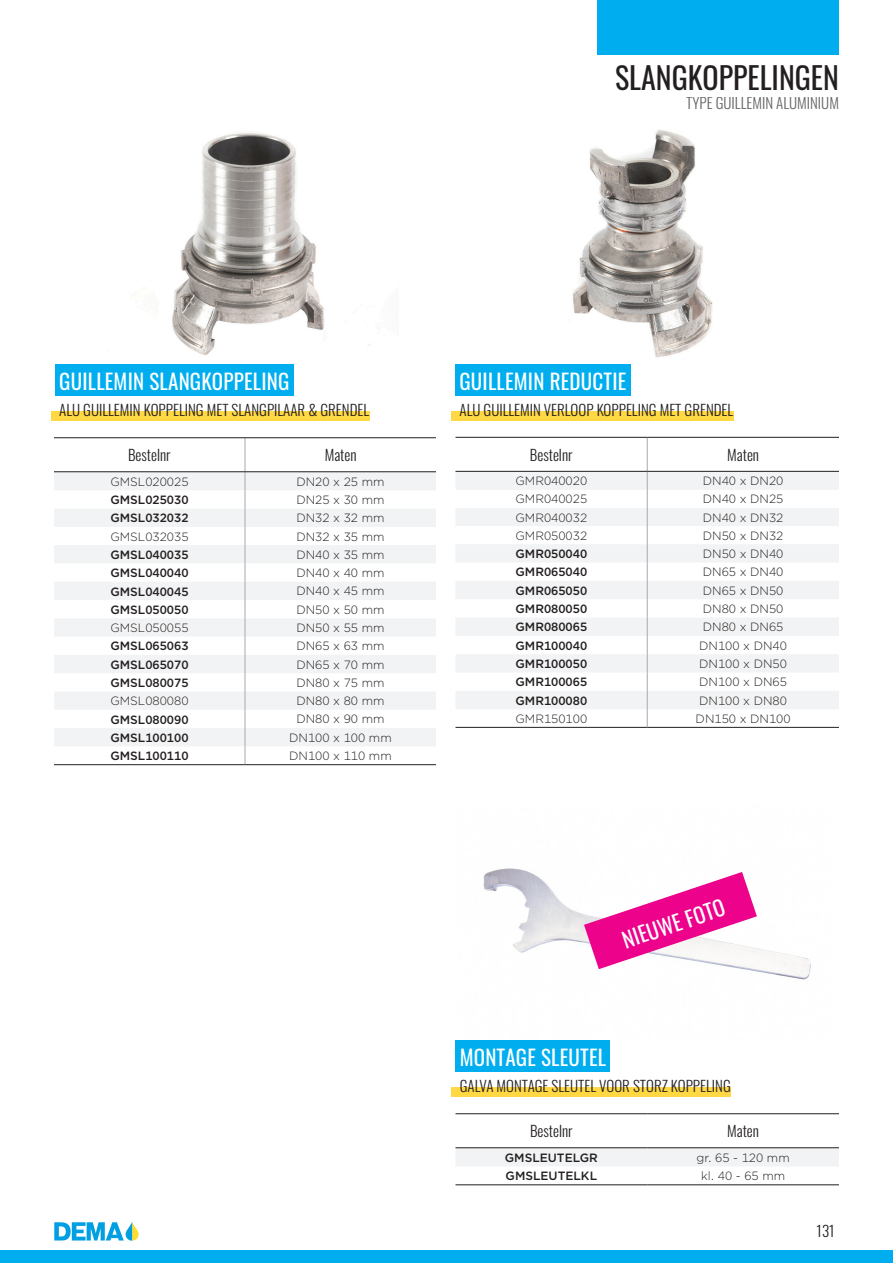
<style>
.page{position:relative;width:893px;height:1263px;background:#fff}
.page>*{position:absolute;margin:0;border:0;box-sizing:border-box;transform-origin:0 0}
.t1{font:30px "Oswald";color:#231f20}
.t2{font:21px "Oswald";letter-spacing:.01em;color:#fff}
.h1_koptekstrij{font:300 15px "Oswald";color:#231f20}
.tabel_rijen{font:300 12px "Gotham";color:#231f20}
.tabel_rijen-2{font:500 12px "Gotham";color:#231f20}
</style>
<div class="page">
<svg style="left:54px;top:1222px;width:85px;height:18px"></svg>
<div style="left:0;top:1250px;width:893px;height:13px;background:#00aeef"></div>
<div style="left:597px;top:0;width:242px;height:55px;background:#00aeef"></div>
<img style="left:153px;top:133px;width:226px;height:232px">
<svg style="left:54px;top:472px;width:382px;height:274px;fill:#f2f3f4"></svg>
<hr style="left:54px;top:764px;width:191px;height:1px;background:#231f20">
<hr style="left:245px;top:764px;width:191px;height:1px;background:#231f20">
<hr style="left:245px;top:438px;width:1px;height:33px;background:#a8a9ad">
<svg style="left:245px;top:472px;width:1px;height:292px"></svg>
<hr style="left:54px;top:437px;width:191px;height:1px;background:#231f20">
<hr style="left:245px;top:437px;width:191px;height:1px;background:#231f20">
<hr style="left:54px;top:471px;width:191px;height:1px;background:#231f20">
<hr style="left:245px;top:471px;width:191px;height:1px;background:#231f20">
<img style="left:482px;top:130px;width:231px;height:235px">
<svg style="left:456px;top:472px;width:383px;height:237px;fill:#f2f3f4"></svg>
<hr style="left:455px;top:727px;width:192px;height:1px;background:#231f20">
<hr style="left:647px;top:727px;width:192px;height:1px;background:#231f20">
<hr style="left:647px;top:438px;width:1px;height:33px;background:#a8a9ad">
<svg style="left:647px;top:472px;width:1px;height:255px"></svg>
<hr style="left:455px;top:437px;width:192px;height:1px;background:#231f20">
<hr style="left:647px;top:437px;width:192px;height:1px;background:#231f20">
<hr style="left:455px;top:471px;width:192px;height:1px;background:#231f20">
<hr style="left:647px;top:471px;width:192px;height:1px;background:#231f20">
<div style="left:55px;top:364px;width:238px;height:32px;background:#00aeef"></div>
<div style="left:51px;top:411px;width:318px;height:9px;background:#ffd844"></div>
<div style="left:455px;top:365px;width:175px;height:31px;background:#00aeef"></div>
<div style="left:451px;top:411px;width:282px;height:10px;background:#ffd844"></div>
<div style="left:455px;top:1148px;width:384px;height:18px;background:#f2f3f4"></div>
<hr style="left:455px;top:1184px;width:192px;height:1px;background:#231f20">
<hr style="left:647px;top:1184px;width:192px;height:1px;background:#231f20">
<hr style="left:455px;top:1113px;width:192px;height:1px;background:#231f20">
<hr style="left:647px;top:1113px;width:192px;height:1px;background:#231f20">
<hr style="left:455px;top:1147px;width:192px;height:1px;background:#231f20">
<hr style="left:647px;top:1147px;width:192px;height:1px;background:#231f20">
<img style="left:458px;top:868px;width:353px;height:173px">
<div style="left:455px;top:1041px;width:155px;height:31px;background:#00aeef"></div>
<div style="left:451px;top:1087px;width:280px;height:10px;background:#ffd844"></div>
<svg style="left:584px;top:872px;width:173px;height:97px"></svg>
<h1 class="t1" style="left:615px;top:51px;width:225px">SLANGKOPPELINGEN</h1>
<p class="h1_koptekstrij" style="left:686px;top:90px;width:154px">TYPE GUILLEMIN ALUMINIUM</p>
<p class="t2" style="left:59px;top:362px;width:231px">GUILLEMIN SLANGKOPPELING</p>
<p class="h1_koptekstrij" style="left:59px;top:397px;width:311px">ALU GUILLEMIN KOPPELING MET SLANGPILAAR &amp; GRENDEL</p>
<p class="h1_koptekstrij" style="left:128px;top:442px;width:44px">Bestelnr</p>
<p class="h1_koptekstrij" style="left:325px;top:442px;width:33px">Maten</p>
<p class="tabel_rijen" style="left:110px;top:474px;width:80px">GMSL020025</p>
<p class="tabel_rijen" style="left:296px;top:474px;width:90px">DN20 x 25 mm</p>
<p class="tabel_rijen-2" style="left:110px;top:492px;width:80px">GMSL025030</p>
<p class="tabel_rijen" style="left:296px;top:492px;width:90px">DN25 x 30 mm</p>
<p class="tabel_rijen-2" style="left:110px;top:510px;width:80px">GMSL032032</p>
<p class="tabel_rijen" style="left:296px;top:510px;width:90px">DN32 x 32 mm</p>
<p class="tabel_rijen" style="left:110px;top:529px;width:80px">GMSL032035</p>
<p class="tabel_rijen" style="left:296px;top:529px;width:90px">DN32 x 35 mm</p>
<p class="tabel_rijen-2" style="left:110px;top:547px;width:80px">GMSL040035</p>
<p class="tabel_rijen" style="left:296px;top:547px;width:90px">DN40 x 35 mm</p>
<p class="tabel_rijen-2" style="left:110px;top:565px;width:80px">GMSL040040</p>
<p class="tabel_rijen" style="left:296px;top:565px;width:90px">DN40 x 40 mm</p>
<p class="tabel_rijen-2" style="left:110px;top:583px;width:80px">GMSL040045</p>
<p class="tabel_rijen" style="left:296px;top:584px;width:90px">DN40 x 45 mm</p>
<p class="tabel_rijen-2" style="left:110px;top:602px;width:80px">GMSL050050</p>
<p class="tabel_rijen" style="left:296px;top:602px;width:90px">DN50 x 50 mm</p>
<p class="tabel_rijen" style="left:110px;top:620px;width:80px">GMSL050055</p>
<p class="tabel_rijen" style="left:296px;top:620px;width:90px">DN50 x 55 mm</p>
<p class="tabel_rijen-2" style="left:110px;top:638px;width:80px">GMSL065063</p>
<p class="tabel_rijen" style="left:296px;top:638px;width:90px">DN65 x 63 mm</p>
<p class="tabel_rijen-2" style="left:110px;top:657px;width:80px">GMSL065070</p>
<p class="tabel_rijen" style="left:296px;top:657px;width:90px">DN65 x 70 mm</p>
<p class="tabel_rijen-2" style="left:110px;top:675px;width:80px">GMSL080075</p>
<p class="tabel_rijen" style="left:296px;top:675px;width:90px">DN80 x 75 mm</p>
<p class="tabel_rijen" style="left:110px;top:693px;width:80px">GMSL080080</p>
<p class="tabel_rijen" style="left:296px;top:693px;width:90px">DN80 x 80 mm</p>
<p class="tabel_rijen-2" style="left:110px;top:711px;width:80px">GMSL080090</p>
<p class="tabel_rijen" style="left:296px;top:711px;width:90px">DN80 x 90 mm</p>
<p class="tabel_rijen-2" style="left:110px;top:730px;width:80px">GMSL100100</p>
<p class="tabel_rijen" style="left:289px;top:730px;width:104px">DN100 x 100 mm</p>
<p class="tabel_rijen-2" style="left:110px;top:748px;width:80px">GMSL100110</p>
<p class="tabel_rijen" style="left:289px;top:748px;width:104px">DN100 x 110 mm</p>
<p class="t2" style="left:460px;top:363px;width:168px">GUILLEMIN REDUCTIE</p>
<p class="h1_koptekstrij" style="left:460px;top:397px;width:275px">ALU GUILLEMIN VERLOOP KOPPELING MET GRENDEL</p>
<p class="h1_koptekstrij" style="left:530px;top:441px;width:44px">Bestelnr</p>
<p class="h1_koptekstrij" style="left:727px;top:441px;width:33px">Maten</p>
<p class="tabel_rijen" style="left:515px;top:473px;width:73px">GMR040020</p>
<p class="tabel_rijen" style="left:703px;top:473px;width:82px">DN40 x DN20</p>
<p class="tabel_rijen" style="left:515px;top:492px;width:73px">GMR040025</p>
<p class="tabel_rijen" style="left:703px;top:492px;width:82px">DN40 x DN25</p>
<p class="tabel_rijen" style="left:515px;top:510px;width:73px">GMR040032</p>
<p class="tabel_rijen" style="left:703px;top:510px;width:82px">DN40 x DN32</p>
<p class="tabel_rijen" style="left:515px;top:528px;width:73px">GMR050032</p>
<p class="tabel_rijen" style="left:703px;top:528px;width:82px">DN50 x DN32</p>
<p class="tabel_rijen-2" style="left:515px;top:546px;width:73px">GMR050040</p>
<p class="tabel_rijen" style="left:703px;top:546px;width:82px">DN50 x DN40</p>
<p class="tabel_rijen-2" style="left:515px;top:564px;width:73px">GMR065040</p>
<p class="tabel_rijen" style="left:703px;top:564px;width:82px">DN65 x DN40</p>
<p class="tabel_rijen-2" style="left:515px;top:583px;width:73px">GMR065050</p>
<p class="tabel_rijen" style="left:703px;top:583px;width:82px">DN65 x DN50</p>
<p class="tabel_rijen-2" style="left:515px;top:601px;width:73px">GMR080050</p>
<p class="tabel_rijen" style="left:703px;top:601px;width:82px">DN80 x DN50</p>
<p class="tabel_rijen-2" style="left:515px;top:619px;width:73px">GMR080065</p>
<p class="tabel_rijen" style="left:703px;top:619px;width:82px">DN80 x DN65</p>
<p class="tabel_rijen-2" style="left:515px;top:638px;width:73px">GMR100040</p>
<p class="tabel_rijen" style="left:699px;top:638px;width:89px">DN100 x DN40</p>
<p class="tabel_rijen-2" style="left:515px;top:656px;width:73px">GMR100050</p>
<p class="tabel_rijen" style="left:699px;top:656px;width:89px">DN100 x DN50</p>
<p class="tabel_rijen-2" style="left:515px;top:674px;width:73px">GMR100065</p>
<p class="tabel_rijen" style="left:699px;top:674px;width:89px">DN100 x DN65</p>
<p class="tabel_rijen-2" style="left:515px;top:693px;width:73px">GMR100080</p>
<p class="tabel_rijen" style="left:699px;top:693px;width:89px">DN100 x DN80</p>
<p class="tabel_rijen" style="left:515px;top:711px;width:73px">GMR150100</p>
<p class="tabel_rijen" style="left:696px;top:711px;width:96px">DN150 x DN100</p>
<p class="t2" style="left:617px;top:923px;width:108px;rotate:-19deg">NIEUWE FOTO</p>
<p class="t2" style="left:460px;top:1039px;width:148px">MONTAGE SLEUTEL</p>
<p class="h1_koptekstrij" style="left:460px;top:1073px;width:273px">GALVA MONTAGE SLEUTEL VOOR STORZ KOPPELING</p>
<p class="h1_koptekstrij" style="left:530px;top:1117px;width:44px">Bestelnr</p>
<p class="h1_koptekstrij" style="left:727px;top:1117px;width:33px">Maten</p>
<p class="tabel_rijen-2" style="left:505px;top:1150px;width:94px">GMSLEUTELGR</p>
<p class="tabel_rijen" style="left:696px;top:1150px;width:95px">gr. 65 - 120 mm</p>
<p class="tabel_rijen-2" style="left:506px;top:1168px;width:93px">GMSLEUTELKL</p>
<p class="tabel_rijen" style="left:701px;top:1168px;width:86px">kl. 40 - 65 mm</p>
<p class="h1_koptekstrij" style="left:816px;top:1218px;width:20px">131</p>
</div>
